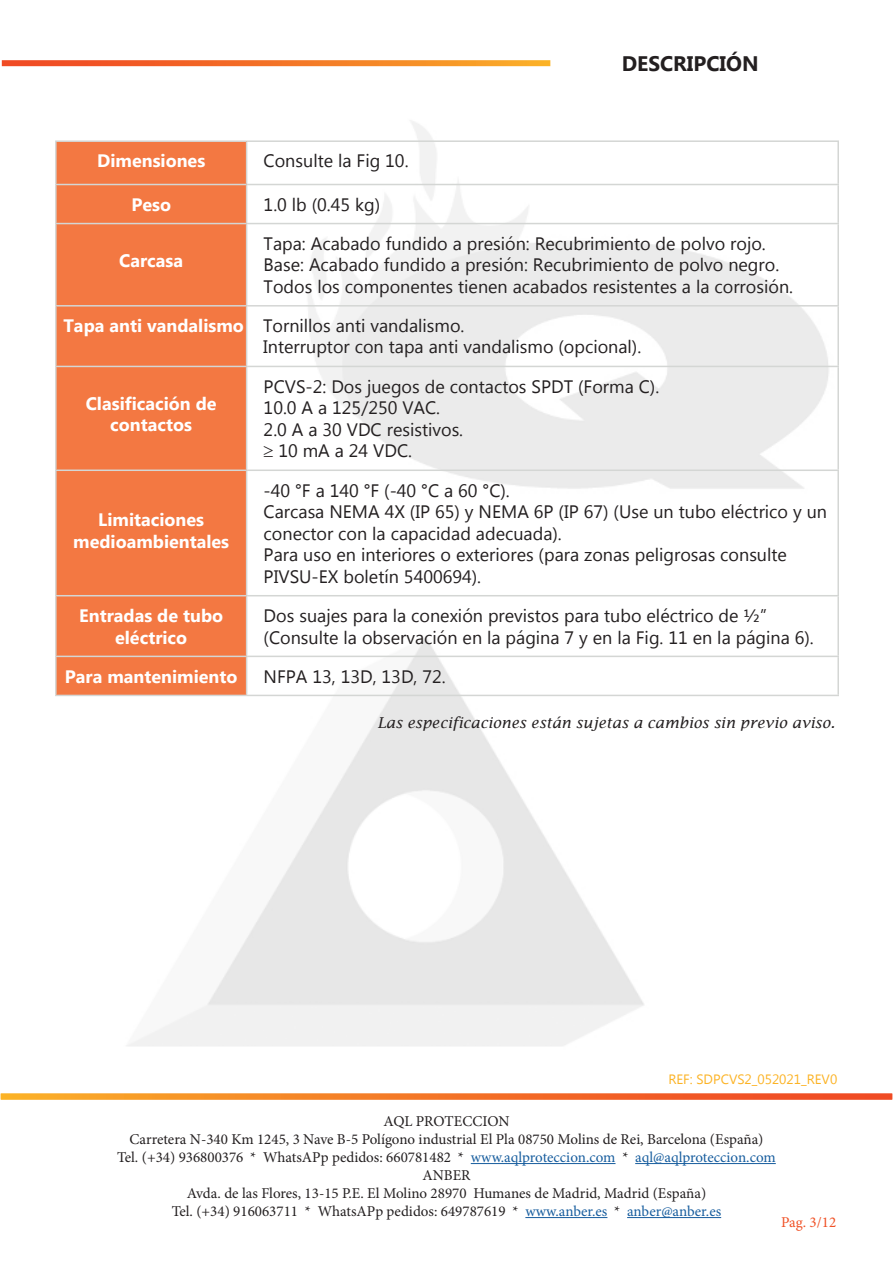
<style>
.page{position:relative;width:893px;height:1263px;background:#fff}
.page>*{position:absolute;margin:0;border:0;box-sizing:border-box;transform-origin:0 0}
.t1{font:700 21px "Microsoft New Tai Lue";color:#231f20}
.t2{font:18px/21.6px "Microsoft New Tai Lue";color:#231f20}
.t3{font:700 18px/21.6px "Microsoft New Tai Lue";color:#fff;text-align:center}
.t4{font:15px/18px "Minion Pro";color:#231f20;text-align:center}
.t5{font:italic 15px "Lucida Fax";color:#231f20}
.t6{font:15px "Minion Pro";color:#f05126}
.t7{font:13.5px "Microsoft New Tai Lue";color:#fcb325}
.s1{font-weight:700;color:#fff}
.s2{color:#175d9e}
</style>
<div class="page">
<img style="left:79px;top:121px;width:772px;height:1044px">
<svg style="left:1px;top:1093px;width:891px;height:6px;background:#f47d31"></svg>
<hr style="left:471px;top:1163px;width:144px;height:1px;background:#175d9e">
<hr style="left:635px;top:1163px;width:141px;height:1px;background:#175d9e">
<hr style="left:525px;top:1217px;width:82px;height:1px;background:#175d9e">
<hr style="left:627px;top:1217px;width:94px;height:1px;background:#175d9e">
<svg style="left:2px;top:60px;width:548px;height:6px;background:#f47a2d"></svg>
<div style="left:56px;top:141px;width:191px;height:43px;background:#f37842"></div>
<div style="left:57px;top:185px;width:189px;height:510px;background:#f37842"></div>
<hr style="left:55px;top:185px;width:2px;height:38px;background:#d4d6d4">
<hr style="left:246px;top:185px;width:1px;height:38px;background:#d4d6d4">
<hr style="left:837px;top:185px;width:2px;height:38px;background:#d4d6d4">
<hr style="left:55px;top:223px;width:192px;height:1px;background:#d4d6d4">
<hr style="left:55px;top:224px;width:2px;height:81px;background:#d4d6d4">
<hr style="left:247px;top:223px;width:592px;height:1px;background:#d4d6d4">
<hr style="left:246px;top:224px;width:1px;height:81px;background:#d4d6d4">
<hr style="left:837px;top:224px;width:2px;height:81px;background:#d4d6d4">
<hr style="left:55px;top:305px;width:192px;height:2px;background:#d4d6d4">
<hr style="left:55px;top:307px;width:2px;height:59px;background:#d4d6d4">
<hr style="left:247px;top:305px;width:592px;height:2px;background:#d4d6d4">
<hr style="left:246px;top:307px;width:1px;height:59px;background:#d4d6d4">
<hr style="left:837px;top:307px;width:2px;height:59px;background:#d4d6d4">
<hr style="left:55px;top:366px;width:192px;height:1px;background:#d4d6d4">
<hr style="left:55px;top:367px;width:2px;height:102px;background:#d4d6d4">
<hr style="left:247px;top:366px;width:592px;height:1px;background:#d4d6d4">
<hr style="left:246px;top:367px;width:1px;height:102px;background:#d4d6d4">
<hr style="left:837px;top:367px;width:2px;height:102px;background:#d4d6d4">
<hr style="left:55px;top:469px;width:192px;height:2px;background:#d4d6d4">
<hr style="left:55px;top:471px;width:2px;height:124px;background:#d4d6d4">
<hr style="left:247px;top:469px;width:592px;height:2px;background:#d4d6d4">
<hr style="left:246px;top:471px;width:1px;height:124px;background:#d4d6d4">
<hr style="left:837px;top:471px;width:2px;height:124px;background:#d4d6d4">
<hr style="left:55px;top:595px;width:192px;height:1px;background:#d4d6d4">
<hr style="left:55px;top:596px;width:2px;height:60px;background:#d4d6d4">
<hr style="left:247px;top:595px;width:592px;height:1px;background:#d4d6d4">
<hr style="left:246px;top:596px;width:1px;height:60px;background:#d4d6d4">
<hr style="left:837px;top:596px;width:2px;height:60px;background:#d4d6d4">
<hr style="left:55px;top:656px;width:192px;height:1px;background:#d4d6d4">
<hr style="left:55px;top:657px;width:2px;height:38px;background:#d4d6d4">
<hr style="left:247px;top:656px;width:592px;height:1px;background:#d4d6d4">
<hr style="left:246px;top:657px;width:1px;height:38px;background:#d4d6d4">
<hr style="left:837px;top:657px;width:2px;height:38px;background:#d4d6d4">
<hr style="left:55px;top:695px;width:192px;height:1px;background:#d4d6d4">
<hr style="left:247px;top:695px;width:592px;height:1px;background:#d4d6d4">
<hr style="left:55px;top:140px;width:192px;height:2px;background:#d4d6d4">
<hr style="left:55px;top:142px;width:2px;height:42px;background:#d4d6d4">
<hr style="left:247px;top:140px;width:592px;height:2px;background:#d4d6d4">
<hr style="left:246px;top:142px;width:1px;height:42px;background:#d4d6d4">
<hr style="left:837px;top:142px;width:2px;height:42px;background:#d4d6d4">
<hr style="left:55px;top:184px;width:192px;height:1px;background:#d4d6d4">
<hr style="left:247px;top:184px;width:592px;height:1px;background:#d4d6d4">
<p class="t1" style="left:622px;top:51px;width:139px">DESCRIPCIÓN</p>
<p class="t3" style="left:97px;top:152px;width:110px">Dimensiones</p>
<p class="t2" style="left:264px;top:152px;width:146px">Consulte la Fig 10.</p>
<p class="t3" style="left:131px;top:195px;width:41px">Peso</p>
<p class="t2" style="left:264px;top:195px;width:118px">1.0 lb (0.45 kg)</p>
<p class="t3" style="left:119px;top:251px;width:66px">Carcasa</p>
<p class="t2" style="left:264px;top:234px;width:531px">Tapa: Acabado fundido a presión: Recubrimiento de polvo rojo.<br>Base: Acabado fundido a presión: Recubrimiento de polvo negro.<br>Todos los componentes tienen acabados resistentes a la corrosión.</p>
<p class="t2" style="left:263px;top:316px;width:380px;text-indent:-200px"><span class="s1">Tapa anti vandalismo</span> Tornillos anti vandalismo.<br>Interruptor con tapa anti vandalismo (opcional).</p>
<p class="t3" style="left:86px;top:394px;width:132px">Clasificación de contactos</p>
<p class="t2" style="left:264px;top:377px;width:397px">PCVS-2: Dos juegos de contactos SPDT (Forma C).<br>10.0 A a 125/250 VAC.<br>2.0 A a 30 VDC resistivos.<br>≥ 10 mA a 24 VDC.</p>
<p class="t3" style="left:73px;top:511px;width:158px">Limitaciones medioambientales</p>
<p class="t2" style="left:264px;top:481px;width:565px">-40 °F a 140 °F (-40 °C a 60 °C).<br>Carcasa NEMA 4X (IP 65) y NEMA 6P (IP 67) (Use un tubo eléctrico y un conector con la capacidad adecuada).<br>Para uso en interiores o exteriores (para zonas peligrosas consulte PIVSU-EX boletín 5400694).</p>
<p class="t3" style="left:79px;top:606px;width:145px">Entradas de tubo eléctrico</p>
<p class="t2" style="left:264px;top:606px;width:552px">Dos suajes para la conexión previstos para tubo eléctrico de ½” (Consulte la observación en la página 7 y en la Fig. 11 en la página 6).</p>
<p class="t3" style="left:65px;top:667px;width:174px">Para mantenimiento</p>
<p class="t2" style="left:264px;top:667px;width:184px">NFPA 13, 13D, 13D, 72.</p>
<p class="t5" style="left:377px;top:714px;width:459px">Las especificaciones están sujetas a cambios sin previo aviso.</p>
<p class="t7" style="left:668px;top:1072px;width:170px">REF: SDPCVS2_052021_REV0</p>
<p class="t4" style="left:117px;top:1112px;width:660px">AQL PROTECCION<br>Carretera N-340 Km 1245, 3 Nave B-5 Polígono industrial El Pla 08750 Molins de Rei, Barcelona (España)<br>Tel. (+34) 936800376 * WhatsAPp pedidos: 660781482 * <span class="s2">www.aqlproteccion.com</span> * <span class="s2">aql@aqlproteccion.com </span>ANBER<br>Avda. de las Flores, 13-15 P.E. El Molino 28970 Humanes de Madrid, Madrid (España)<br>Tel. (+34) 916063711 * WhatsAPp pedidos: 649787619 * <span class="s2">www.anber.es</span> * <span class="s2">anber@anber.es</span></p>
<p class="t6" style="left:781px;top:1212px;width:57px">Pag. 3/12</p>
</div>
